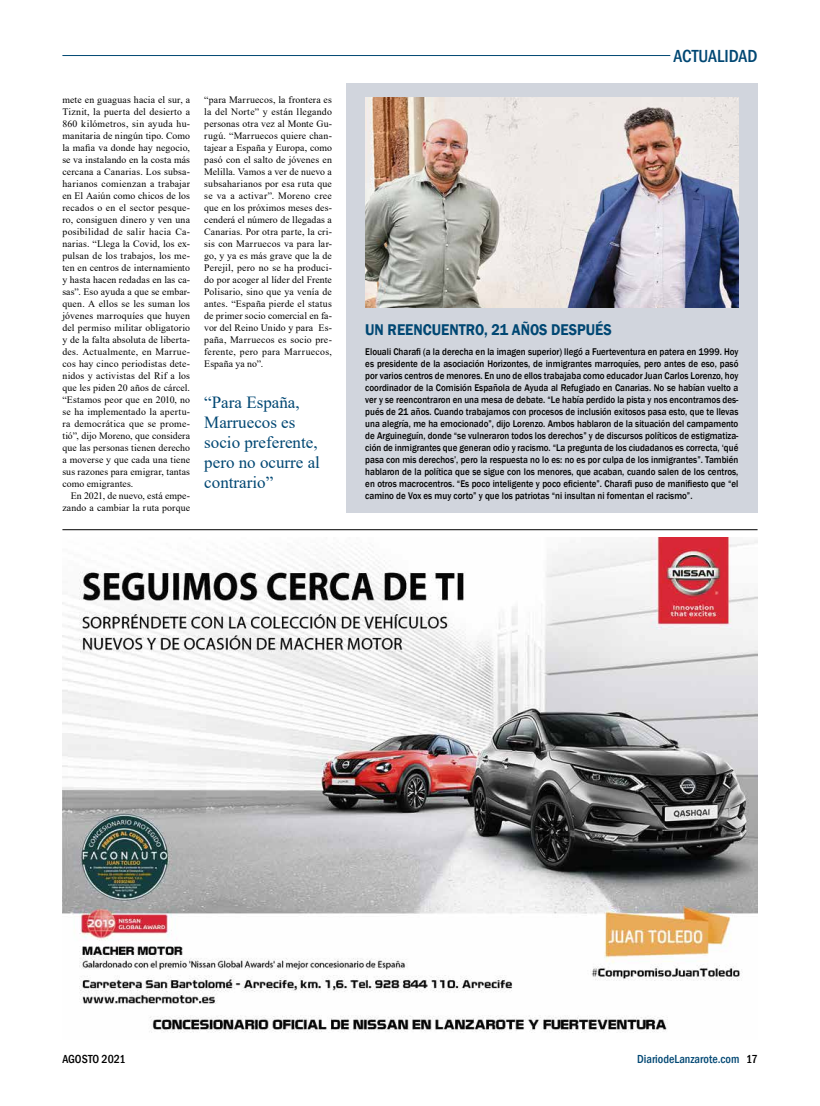
<style>
.page{position:relative;width:820px;height:1106px;background:#fff}
.page>*{position:absolute;margin:0;border:0;box-sizing:border-box;transform-origin:0 0}
.t1{font:500 condensed 18px "Franklin Gothic";color:#004773}
.t2{font:17px/20px "Times New Roman";color:#004773}
.t3{font:600 16px "Franklin Gothic";color:#004773;scale:.9 1}
.t4{font:500 condensed 12px "Franklin Gothic";color:#004773}
.t5{font:500 condensed 12px "Franklin Gothic";color:#000}
.t6{font:500 10px/12px "Franklin Gothic";color:#000;text-align:justify;scale:.9 1}
.t7{font:9.8px/12px "Times New Roman";letter-spacing:.015em;color:#000;text-align:justify}
.s1{color:#000}
</style>
<div class="page">
<hr style="left:62px;top:529px;width:695px;height:1px;background:#000">
<hr style="left:62px;top:55px;width:608px;height:1px;background:#004773">
<img style="left:62px;top:537px;width:695px;height:496px">
<div style="left:346px;top:83px;width:411px;height:430px;background:#d1d5dd"></div>
<img style="left:365px;top:98px;width:373px;height:209px">
<p class="t7" style="left:62px;top:93px;width:129px">mete en guaguas hacia el sur, a Tiznit, la puerta del desierto a 860 kilómetros, sin ayuda hu&shy;manitaria de ningún tipo. Como la mafia va donde hay negocio, se va instalando en la costa más cercana a Canarias. Los subsa&shy;harianos comienzan a trabajar en El Aaiún como chicos de los recados o en el sector pesque&shy;ro, consiguen dinero y ven una posibilidad de salir hacia Ca&shy;narias. “Llega la Covid, los ex&shy;pulsan de los trabajos, los me&shy;ten en centros de internamiento y hasta hacen redadas en las ca&shy;sas”. Eso ayuda a que se embar&shy;quen. A ellos se les suman los jóvenes marroquíes que huyen del permiso militar obligatorio y de la falta absoluta de liberta&shy;des. Actualmente, en Marrue&shy;cos hay cinco periodistas dete&shy;nidos y activistas del Rif a los que les piden 20 años de cárcel. “Estamos peor que en 2010, no se ha implementado la apertu&shy;ra democrática que se prome&shy;tió”, dijo Moreno, que considera que las personas tienen derecho a moverse y que cada una tiene sus razones para emigrar, tantas como emigrantes.</p>
<p class="t7" style="left:62px;top:489px;width:129px;text-align:right">En 2021, de nuevo, está empe&shy;zando a cambiar la ruta porque</p>
<p class="t7" style="left:204px;top:93px;width:129px">“para Marruecos, la frontera es la del Norte” y están llegando personas otra vez al Monte Gu&shy;rugú. “Marruecos quiere chan&shy;tajear a España y Europa, como pasó con el salto de jóvenes en Melilla. Vamos a ver de nuevo a subsaharianos por esa ruta que se va a activar”. Moreno cree que en los próximos meses des&shy;cenderá el número de llegadas a Canarias. Por otra parte, la cri&shy;sis con Marruecos va para lar&shy;go, y ya es más grave que la de Perejil, pero no se ha produci&shy;do por acoger al líder del Frente Polisario, sino que ya venía de antes. “España pierde el status de primer socio comercial en fa&shy;vor del Reino Unido y para Es&shy;paña, Marruecos es socio pre&shy;ferente, pero para Marruecos, España ya no”.</p>
<h2 class="t2" style="left:204px;top:391px;width:117px">“Para España,<br>Marruecos es socio preferente, pero no ocurre al contrario”</h2>
<h1 class="t1" style="left:673px;top:44px;width:86px">ACTUALIDAD</h1>
<h3 class="t3" style="left:365px;top:320px;width:275px">UN REENCUENTRO, 21 AÑOS DESPUÉS</h3>
<p class="t6" style="left:365px;top:345px;width:416px">Elouali Charafi (a la derecha en la imagen superior) llegó a Fuerteventura en patera en 1999. Hoy es presidente de la asociación Horizontes, de inmigrantes marroquíes, pero antes de eso, pasó por varios centros de menores. En uno de ellos trabajaba como educador Juan Carlos Lorenzo, hoy coordinador de la Comisión Española de Ayuda al Refugiado en Canarias. No se habían vuelto a ver y se reencontraron en una mesa de debate. “Le había perdido la pista y nos encontramos des&shy;pués de 21 años. Cuando trabajamos con procesos de inclusión exitosos pasa esto, que te llevas una alegría, me ha emocionado”, dijo Lorenzo. Ambos hablaron de la situación del campamento de Arguineguín, donde “se vulneraron todos los derechos” y de discursos políticos de estigmatiza&shy;ción de inmigrantes que generan odio y racismo. “La pregunta de los ciudadanos es correcta, ‘qué pasa con mis derechos’, pero la respuesta no lo es: no es por culpa de los inmigrantes”. También hablaron de la política que se sigue con los menores, que acaban, cuando salen de los centros, en otros macrocentros. “Es poco inteligente y poco eficiente”. Charafi puso de manifiesto que “el camino de Vox es muy corto” y que los patriotas “ni insultan ni fomentan el racismo”.</p>
<p class="t5" style="left:62px;top:1050px;width:65px">AGOSTO 2021</p>
<p class="t4" style="left:636px;top:1050px;width:122px">DiariodeLanzarote.com <span class="s1">17</span></p>
</div>
